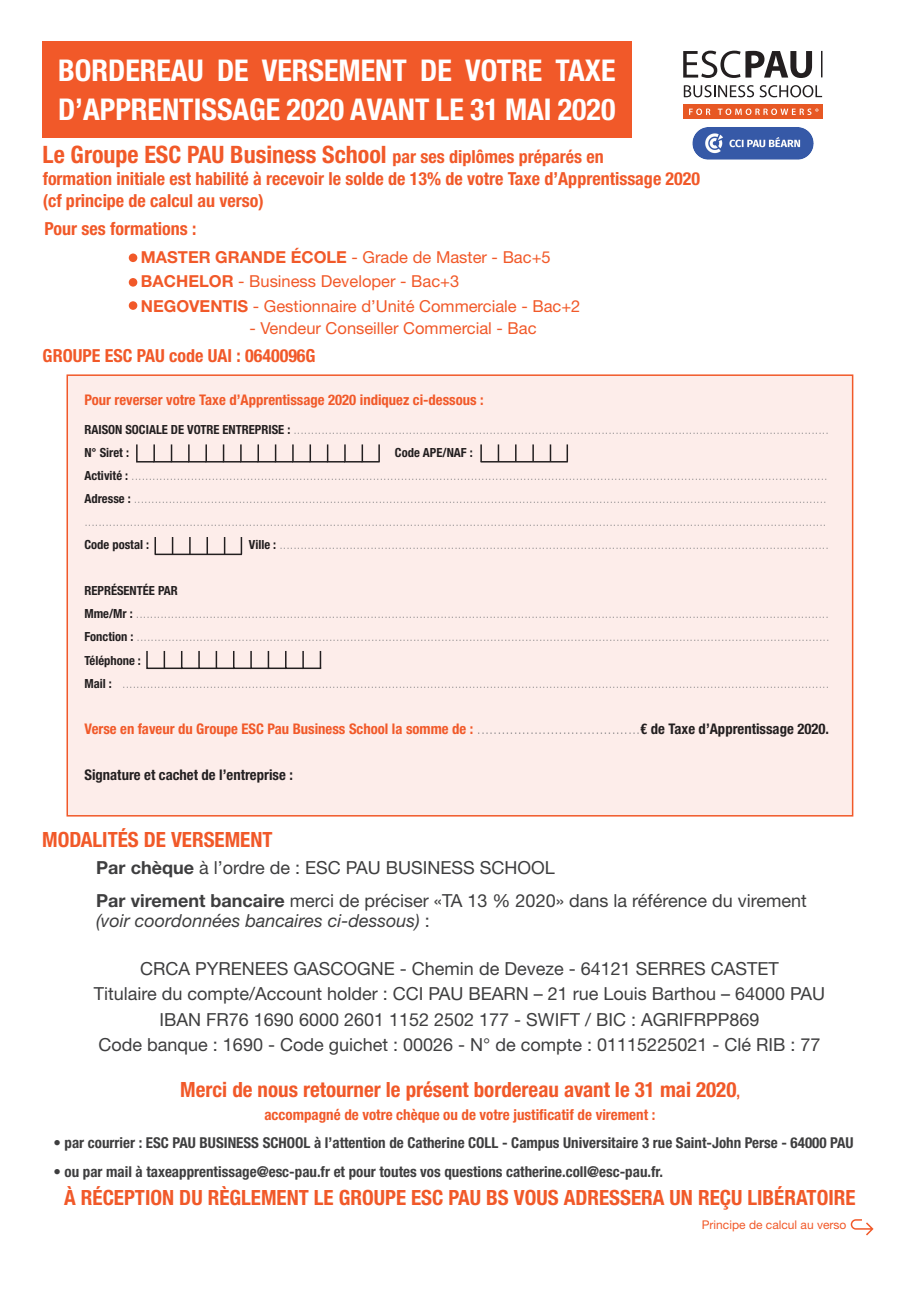
<style>
.page{position:relative;width:919px;height:1289px;background:#fff}
.page>*{position:absolute;margin:0;border:0;box-sizing:border-box;transform-origin:0 0}
.t1{font:700 condensed 30px/39px "Helvetica Neue LT Std";color:#fff}
.t2{font:700 condensed 24px "Helvetica Neue LT Std";color:#f15929}
.t3{font:700 condensed 21px "Helvetica Neue LT Std";color:#f15929}
.t4{font:18px/25.5px "Helvetica Neue LT Std";color:#3e3e3f}
.t5{font:700 condensed 18px/21.6px "Helvetica Neue LT Std";color:#f15929}
.t6{font:italic 18px "Helvetica Neue LT Std";color:#3e3e3f}
.t7{font:16.5px/24px "Helvetica Neue LT Std";color:#f15929}
.t8{font:700 condensed 15px "Helvetica Neue LT Std";color:#3e3e3f}
.t9{font:700 condensed 15px "Helvetica Neue LT Std";color:#f15929}
.t10{font:700 condensed 14.7px "Helvetica Neue LT Std";color:#f15929}
.t11{font:700 condensed 14.7px "Helvetica Neue LT Std";color:#231f20}
.t12{font:100 12.6px/23.1px "Helvetica Neue LT Std";color:#6c6d70}
.t13{font:700 condensed 12.6px "Helvetica Neue LT Std";color:#231f20}
.t14{font:12px "Helvetica Neue LT Std";color:#f15929}
.s1{font-size:18px}
.s2{font-weight:700}
.s3{font-weight:700;font-stretch:condensed;color:#231f20}
.s4{font-weight:100;font-stretch:normal;color:#6c6d70}
.s5{color:#231f20}
.s6{font-style:normal}
.s7{font-size:15px}
</style>
<div class="page">
<div style="left:683px;top:105px;width:139px;height:14px;background:#e75824"></div>
<svg style="left:689px;top:108px;width:21px;height:7px"></svg>
<svg style="left:717px;top:108px;width:101px;height:7px"></svg>
<svg style="left:683px;top:51px;width:129px;height:27px"></svg>
<svg style="left:683px;top:85px;width:139px;height:12px"></svg>
<hr style="left:820px;top:51px;width:2px;height:26px;background:#231f20">
<div style="left:43px;top:41px;width:589px;height:96px;background:#f15929"></div>
<div style="left:129px;top:253px;width:8px;height:9px;background:#f15929;border-radius:50%"></div>
<div style="left:129px;top:278px;width:8px;height:8px;background:#f15929;border-radius:50%"></div>
<div style="left:129px;top:301px;width:8px;height:9px;background:#f15929;border-radius:50%"></div>
<svg style="left:850px;top:1219px;width:23px;height:16px"></svg>
<div style="left:66px;top:374px;width:787px;height:442px;background:#fdedea;border:2px solid #f15929"></div>
<svg style="left:136px;top:444px;width:244px;height:19px"></svg>
<svg style="left:480px;top:444px;width:2px;height:17px"></svg>
<svg style="left:497px;top:444px;width:2px;height:17px"></svg>
<svg style="left:515px;top:444px;width:1px;height:17px"></svg>
<svg style="left:532px;top:444px;width:2px;height:17px"></svg>
<svg style="left:549px;top:444px;width:2px;height:17px"></svg>
<svg style="left:566px;top:444px;width:2px;height:18px"></svg>
<hr style="left:480px;top:461px;width:87px;height:1px;background:#231f20">
<svg style="left:154px;top:537px;width:2px;height:17px"></svg>
<svg style="left:172px;top:537px;width:1px;height:16px"></svg>
<svg style="left:189px;top:537px;width:2px;height:16px"></svg>
<svg style="left:206px;top:537px;width:2px;height:16px"></svg>
<svg style="left:224px;top:537px;width:1px;height:16px"></svg>
<svg style="left:241px;top:537px;width:1px;height:16px"></svg>
<hr style="left:155px;top:553px;width:87px;height:2px;background:#231f20">
<svg style="left:146px;top:651px;width:176px;height:18px"></svg>
<img style="left:692px;top:127px;width:122px;height:33px">
<h1 class="t1" style="left:58px;top:51px;width:559px">BORDEREAU DE VERSEMENT DE VOTRE TAXE<br>D’APPRENTISSAGE 2020 AVANT LE 31 MAI 2020</h1>
<h2 class="t2" style="left:43px;top:140px;width:562px">Le Groupe ESC PAU Business School <span class="s1">par ses diplômes préparés en</span></h2>
<h3 class="t5" style="left:43px;top:168px;width:659px">formation initiale est habilité à recevoir le solde de 13% de votre Taxe d’Apprentissage 2020 (cf principe de calcul au verso)</h3>
<h3 class="t5" style="left:45px;top:217px;width:153px">Pour ses formations :</h3>
<h3 class="t7" style="left:141px;top:245px;width:441px"><span class="s2">MASTER GRANDE ÉCOLE</span> - Grade de Master - Bac+5<br><span class="s2">BACHELOR</span> - Business Developer - Bac+3<br><span class="s2">NEGOVENTIS</span> - Gestionnaire d’Unité Commerciale - Bac+2</h3>
<h3 class="t7" style="left:249px;top:316px;width:288px">- Vendeur Conseiller Commercial - Bac</h3>
<h3 class="t5" style="left:43px;top:344px;width:274px">GROUPE ESC PAU code UAI : 0640096G</h3>
<p class="t10" style="left:84px;top:390px;width:401px">Pour reverser votre Taxe d’Apprentissage 2020 indiquez ci-dessous :</p>
<p class="t12" style="left:84px;top:417px;width:745px"><span class="s3">RAISON SOCIALE DE VOTRE ENTREPRISE :</span> .........................................................................................................................................................<br><span class="s3">N° Siret :</span></p>
<p class="t12" style="left:84px;top:441px;width:744px;text-indent:310px"><span class="s3">Code APE/NAF :<br>Activité :</span> .......................................................................................................................................................................................................<br><span class="s3">Adresse :</span> ...................................................................................................................................................................................................... ....................................................................................................................................................................................................................</p>
<p class="t13" style="left:84px;top:537px;width:66px">Code postal :</p>
<p class="t12" style="left:249px;top:533px;width:581px"><span class="s3">Ville :</span> .............................................................................................................................................................</p>
<p class="t12" style="left:84px;top:579px;width:746px"><span class="s3">REPRÉSENTÉE PAR<br>Mme/Mr :</span> ......................................................................................................................................................................................................<br><span class="s3">Fonction :</span> ......................................................................................................................................................................................................<br><span class="s3">Téléphone :<br>Mail :</span> ..........................................................................................................................................................................................................</p>
<p class="t10" style="left:84px;top:719px;width:746px">Verse en faveur du Groupe ESC Pau Business School la somme de : <span class="s4">........................................</span><span class="s5">€ de Taxe d’Apprentissage 2020.</span></p>
<p class="t11" style="left:84px;top:765px;width:210px">Signature et cachet de l’entreprise :</p>
<h3 class="t3" style="left:42px;top:826px;width:232px">MODALITÉS DE VERSEMENT</h3>
<h3 class="t4" style="left:96px;top:851px;width:712px;line-height:33px"><span class="s2">Par chèque</span> à l’ordre de : ESC PAU BUSINESS SCHOOL<br><span class="s2">Par virement bancaire</span> merci de préciser «TA 13 % 2020» dans la référence du virement</h3>
<h3 class="t6" style="left:96px;top:909px;width:335px">(voir coordonnées bancaires ci-dessous) <span class="s6">:</span></h3>
<p class="t4" style="left:94px;top:955px;width:732px;text-align:center">CRCA PYRENEES GASCOGNE - Chemin de Deveze - 64121 SERRES CASTET<br>Titulaire du compte/Account holder : CCI PAU BEARN – 21 rue Louis Barthou – 64000 PAU IBAN FR76 1690 6000 2601 1152 2502 177 - SWIFT / BIC : AGRIFRPP869<br>Code banque : 1690 - Code guichet : 00026 - N° de compte : 01115225021 - Clé RIB : 77</p>
<h3 class="t3" style="left:180px;top:1076px;width:561px">Merci de nous retourner le présent bordereau avant le 31 mai 2020<span class="s7">,</span></h3>
<p class="t9" style="left:264px;top:1105px;width:392px">accompagné de votre chèque ou de votre justificatif de virement :</p>
<p class="t8" style="left:53px;top:1133px;width:801px">• par courrier : ESC PAU BUSINESS SCHOOL à l’attention de Catherine COLL - Campus Universitaire 3 rue Saint-John Perse - 64000 PAU</p>
<p class="t8" style="left:53px;top:1162px;width:611px">• ou par mail à taxeapprentissage@esc-pau.fr et pour toutes vos questions catherine.coll@esc-pau.fr.</p>
<h3 class="t3" style="left:64px;top:1184px;width:792px">À RÉCEPTION DU RÈGLEMENT LE GROUPE ESC PAU BS VOUS ADRESSERA UN REÇU LIBÉRATOIRE</h3>
<p class="t14" style="left:701px;top:1217px;width:146px">Principe de calcul au verso</p>
</div>
